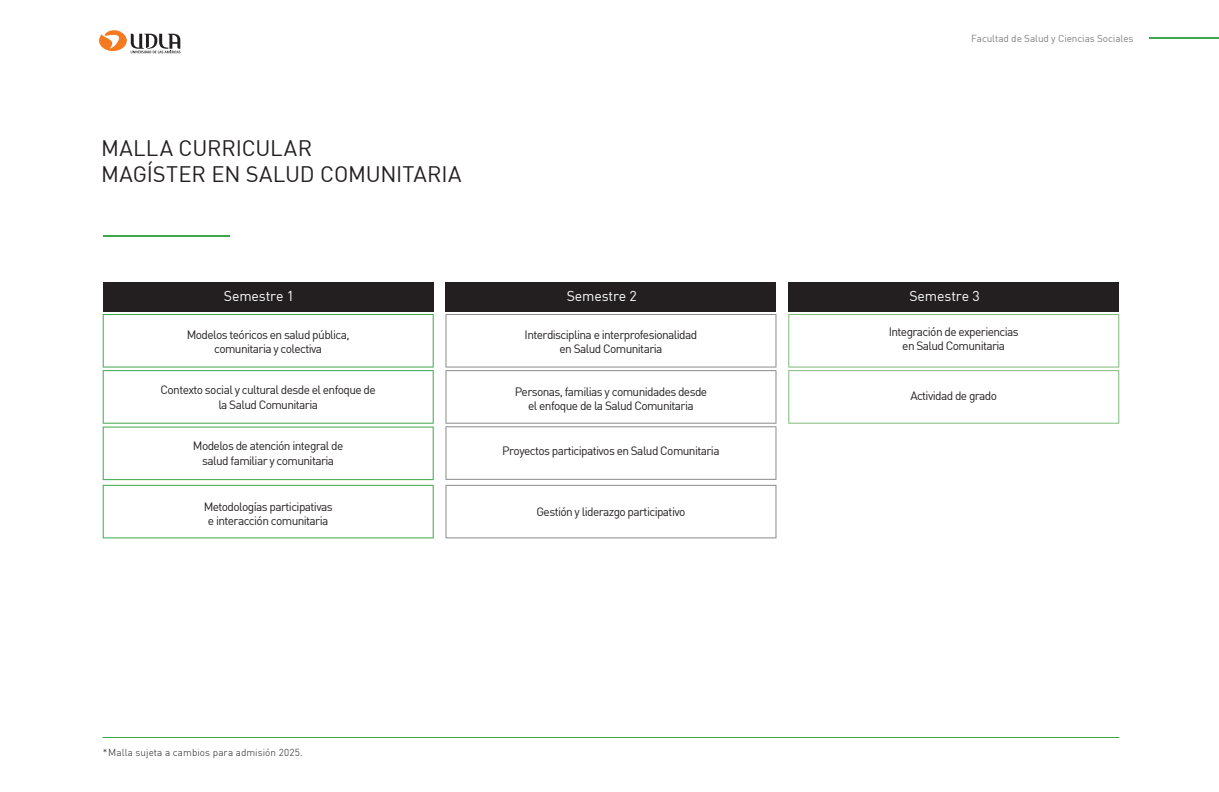
<style>
.page{position:relative;width:1219px;height:792px;background:#fff}
.page>*{position:absolute;margin:0;border:0;box-sizing:border-box;transform-origin:0 0}
.t1{font:22px/26.4px "DIN";letter-spacing:-.01em;color:#231f20}
.t2{font:14.1px "DIN";letter-spacing:-.01em;color:#fff}
.t3{font:11.9px/14.3px "DIN";letter-spacing:-.05em;color:#231f20;text-align:center}
.t4{font:300 10px "DIN";letter-spacing:.005em;color:#231f20}
.t5{font:10px "DIN";letter-spacing:-.01em;color:#808285}
</style>
<div class="page">
<hr style="left:103px;top:235px;width:126px;height:2px;background:#3fa64c">
<div style="left:103px;top:282px;width:331px;height:29px;background:#231f20"></div>
<div style="left:445px;top:282px;width:331px;height:29px;background:#231f20"></div>
<div style="left:788px;top:282px;width:331px;height:29px;background:#231f20"></div>
<svg style="left:788px;top:314px;width:331px;height:110px"></svg>
<svg style="left:99px;top:30px;width:81px;height:23px"></svg>
<hr style="left:1150px;top:37px;width:69px;height:2px;background:#3fa64c">
<svg style="left:103px;top:314px;width:331px;height:224px"></svg>
<svg style="left:445px;top:314px;width:331px;height:224px"></svg>
<hr style="left:103px;top:737px;width:1016px;height:1px;background:#3fa64c">
<h1 class="t1" style="left:101px;top:134px;width:362px">MALLA CURRICULAR<br>MAGÍSTER EN SALUD COMUNITARIA</h1>
<p class="t5" style="left:971px;top:32px;width:164px">Facultad de Salud y Ciencias Sociales</p>
<p class="t2" style="left:224px;top:287px;width:72px">Semestre 1</p>
<p class="t2" style="left:567px;top:287px;width:72px">Semestre 2</p>
<p class="t2" style="left:909px;top:287px;width:72px">Semestre 3</p>
<p class="t3" style="left:187px;top:327px;width:164px">Modelos teóricos en salud pública, comunitaria y colectiva</p>
<p class="t3" style="left:161px;top:383px;width:217px">Contexto social y cultural desde el enfoque de la Salud Comunitaria</p>
<p class="t3" style="left:193px;top:439px;width:152px">Modelos de atención integral de salud familiar y comunitaria</p>
<p class="t3" style="left:889px;top:324px;width:132px">Integración de experiencias en Salud Comunitaria</p>
<p class="t3" style="left:525px;top:327px;width:174px">Interdisciplina e interprofesionalidad en Salud Comunitaria</p>
<p class="t3" style="left:515px;top:384px;width:194px">Personas, familias y comunidades desde el enfoque de la Salud Comunitaria</p>
<p class="t3" style="left:502px;top:444px;width:219px">Proyectos participativos en Salud Comunitaria</p>
<p class="t3" style="left:910px;top:388px;width:88px">Actividad de grado</p>
<p class="t3" style="left:204px;top:499px;width:130px">Metodologías participativas e interacción comunitaria</p>
<p class="t3" style="left:536px;top:505px;width:150px">Gestión y liderazgo participativo</p>
<p class="t4" style="left:103px;top:746px;width:201px">*Malla sujeta a cambios para admisión 2025.</p>
</div>
